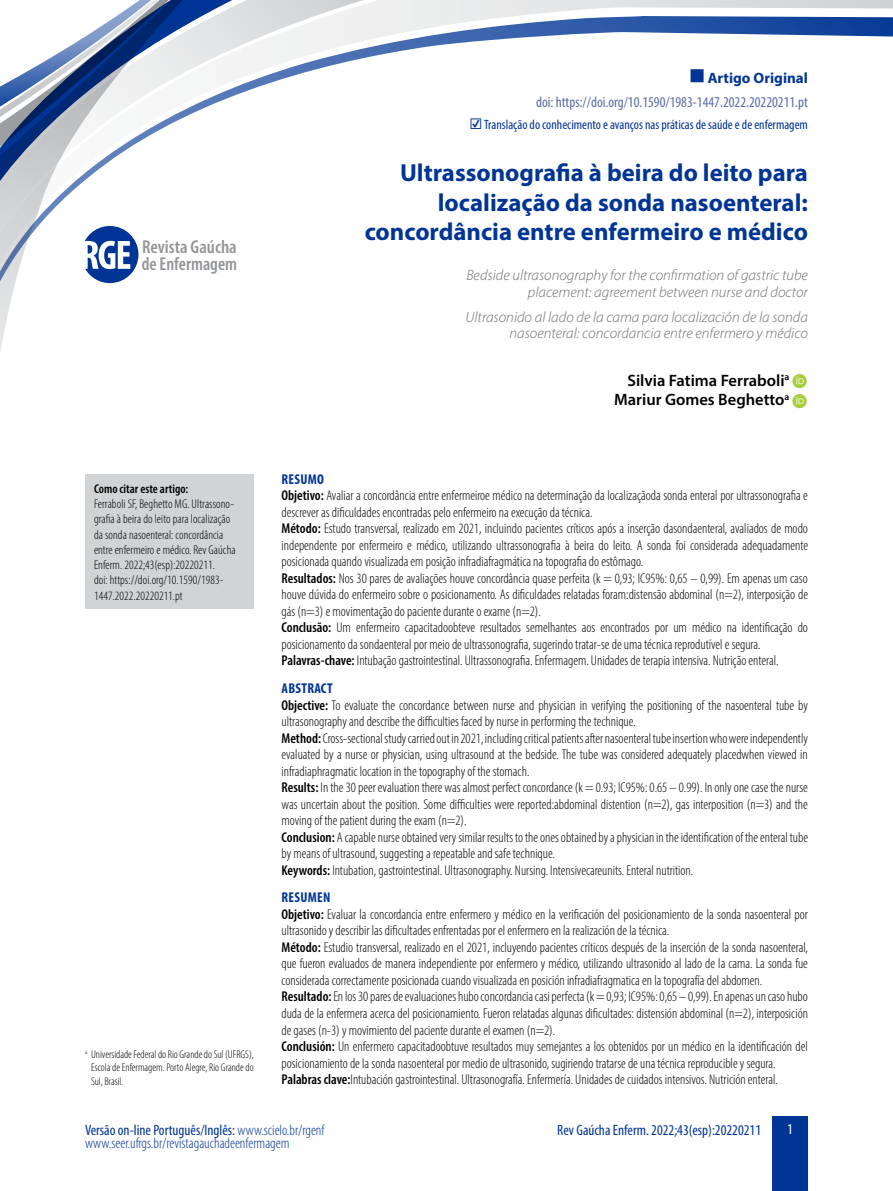
<style>
.page{position:relative;width:893px;height:1191px;background:#fff}
.page>*{position:absolute;margin:0;border:0;box-sizing:border-box;transform-origin:0 0}
.t1{font:700 24.75px/29.7px "Myriad Pro";color:#003595;text-align:right}
.t2{font:600 condensed 18.75px/16.6px "Myriad Pro";color:#939598}
.t3{font:600 16.5px/19.5px "Myriad Pro";color:#000;text-align:right}
.t4{font:italic 300 15px/16.5px "Myriad Pro";color:#6d6e71;text-align:right}
.t5{font:condensed 15px "Myriad Pro";color:#003595}
.t6{font:condensed 15px "Myriad Pro";color:#5a6da7}
.t7{font:300 condensed 15px "Myriad Pro";color:#003595}
.t8{font:700 15px "Myriad Pro";color:#003595}
.t9{font:condensed 15px "Myriad Pro";color:#fff}
.t10{font:300 condensed 14.25px/16.5px "Myriad Pro";color:#000}
.t11{font:condensed 13.5px "Myriad Pro";color:#003595}
.t12{font:300 condensed 12.75px/15.3px "Myriad Pro";letter-spacing:.005em;color:#000}
.t13{font:600 condensed 12.75px "Myriad Pro";color:#000}
.t14{font:300 condensed 11.25px/13.5px "Myriad Pro";color:#000;text-align:justify}
.s1{font-weight:700;color:#003595}
.s2{font-weight:600}
.s3{font-weight:300}
</style>
<div class="page">
<svg style="left:202px;top:0;width:691px;height:109px"></svg>
<svg style="left:0;top:0;width:202px;height:352px"></svg>
<div style="left:772px;top:1116px;width:36px;height:75px;background:#003595"></div>
<svg style="left:85px;top:226px;width:53px;height:57px"></svg>
<div style="left:85px;top:474px;width:169px;height:135px;background:#d1d3d4"></div>
<svg style="left:691px;top:69px;width:13px;height:14px"></svg>
<p class="t8" style="left:708px;top:68px;width:102px">Artigo Original</p>
<p class="t6" style="left:536px;top:93px;width:273px">doi: https://doi.org/10.1590/1983-1447.2022.20220211.pt</p>
<h2 class="t2" style="left:142px;top:238px;width:97px">Revista Gaúcha de Enfermagem</h2>
<p class="t13" style="left:94px;top:480px;width:96px">Como citar este artigo:</p>
<p class="t12" style="left:94px;top:496px;width:143px">Ferraboli SF, Beghetto MG. Ultrassono&shy;grafia à beira do leito para localização da sonda nasoenteral: concordância entre enfermeiro e médico. Rev Gaúcha Enferm. 2022;43(esp):20220211.<br>doi: https://doi.org/10.1590/1983- 1447.2022.20220211.pt</p>
<p class="t14" style="left:91px;top:1047px;width:164px;text-indent:-6px"><sup>a</sup> Universidade Federal do Rio Grande do Sul (UFRGS), Escola de Enfermagem. Porto Alegre, Rio Grande do Sul, Brasil.</p>
<p class="t11" style="left:470px;top:117px;width:340px">☑ Translação do conhecimento e avanços nas práticas de saúde e de enfermagem</p>
<h1 class="t1" style="left:365px;top:157px;width:445px">Ultrassonografia à beira do leito para localização da sonda nasoenteral: concordância entre enfermeiro e médico</h1>
<p class="t4" style="left:466px;top:267px;width:343px">Bedside ultrasonography for the confirmation of gastric tube placement: agreement between nurse and doctor</p>
<p class="t4" style="left:465px;top:308px;width:344px">Ultrasonido al lado de la cama para localización de la sonda nasoenteral: concordancia entre enfermero y médico</p>
<p class="t3" style="left:614px;top:370px;width:177px">Silvia Fatima Ferraboli<sup>a<br></sup>Mariur Gomes Beghetto<sup>a</sup></p>
<p class="t10" style="left:281px;top:471px;width:528px"><span class="s1">RESUMO<br></span><span class="s2">Objetivo:</span> Avaliar a concordância entre enfermeiroe médico na determinação da localizaçãoda sonda enteral por ultrassonografia e descrever as dificuldades encontradas pelo enfermeiro na execução da técnica.<br><span class="s2">Método:</span> Estudo transversal, realizado em 2021, incluindo pacientes críticos após a inserção dasondaenteral, avaliados de modo independente por enfermeiro e médico, utilizando ultrassonografia à beira do leito. A sonda foi considerada adequadamente posicionada quando visualizada em posição infradiafragmática na topografia do estômago.<br><span class="s2">Resultados:</span> Nos 30 pares de avaliações houve concordância quase perfeita (k = 0,93; IC95%: 0,65 – 0,99). Em apenas um caso houve dúvida do enfermeiro sobre o posicionamento. As dificuldades relatadas foram:distensão abdominal (n=2), interposição de gás (n=3) e movimentação do paciente durante o exame (n=2).<br><span class="s2">Conclusão:</span> Um enfermeiro capacitadoobteve resultados semelhantes aos encontrados por um médico na identificação do posicionamento da sondaenteral por meio de ultrassonografia, sugerindo tratar-se de uma técnica reprodutível e segura.<br><span class="s2">Palavras-chave:</span> Intubação gastrointestinal. Ultrassonografia. Enfermagem. Unidades de terapia intensiva. Nutrição enteral.</p>
<p class="t10" style="left:281px;top:680px;width:528px"><span class="s1">ABSTRACT<br></span><span class="s2">Objective:</span> To evaluate the concordance between nurse and physician in verifying the positioning of the nasoenteral tube by ultrasonography and describe the difficulties faced by nurse in performing the technique.<br><span class="s2">Method:</span> Cross-sectional study carried out in 2021, including critical patients after nasoenteral tube insertion who were independently evaluated by a nurse or physician, using ultrasound at the bedside. The tube was considered adequately placedwhen viewed in infradiaphragmatic location in the topography of the stomach.<br><span class="s2">Results:</span> In the 30 peer evaluation there was almost perfect concordance (k = 0.93; IC95%: 0.65 – 0.99). In only one case the nurse was uncertain about the position. Some difficulties were reported:abdominal distention (n=2), gas interposition (n=3) and the moving of the patient during the exam (n=2).<br><span class="s2">Conclusion:</span> A capable nurse obtained very similar results to the ones obtained by a physician in the identification of the enteral tube by means of ultrasound, suggesting a repeatable and safe technique.<br><span class="s2">Keywords:</span> Intubation, gastrointestinal. Ultrasonography. Nursing. Intensivecareunits. Enteral nutrition.</p>
<p class="t10" style="left:281px;top:889px;width:528px"><span class="s1">RESUMEN<br></span><span class="s2">Objetivo:</span> Evaluar la concordancia entre enfermero y médico en la verificación del posicionamiento de la sonda nasoenteral por ultrasonido y describir las dificultades enfrentadas por el enfermero en la realización de la técnica.<br><span class="s2">Método:</span> Estudio transversal, realizado en el 2021, incluyendo pacientes críticos después de la inserción de la sonda nasoenteral, que fueron evaluados de manera independiente por enfermero y médico, utilizando ultrasonido al lado de la cama. La sonda fue considerada correctamente posicionada cuando visualizada en posición infradiafragmatica en la topografía del abdomen.<br><span class="s2">Resultado:</span> En los 30 pares de evaluaciones hubo concordancia casi perfecta (k = 0,93; IC95%: 0,65 – 0,99). En apenas un caso hubo duda de la enfermera acerca del posicionamiento. Fueron relatadas algunas dificultades: distensión abdominal (n=2), interposición de gases (n-3) y movimiento del paciente durante el examen (n=2).<br><span class="s2">Conclusión:</span> Un enfermero capacitadoobtuve resultados muy semejantes a los obtenidos por un médico en la identificación del posicionamiento de la sonda nasoenteral por medio de ultrasonido, sugiriendo tratarse de una técnica reproducible y segura.<br><span class="s2">Palabras clave:</span>Intubación gastrointestinal. Ultrasonografía. Enfermería. Unidades de cuidados intensivos. Nutrición enteral.</p>
<p class="t5" style="left:85px;top:1121px;width:241px">Versão on-line Português/Inglês: <span class="s3">www.scielo.br/rgenf</span></p>
<p class="t7" style="left:85px;top:1134px;width:206px">www.seer.ufrgs.br/revistagauchadeenfermagem</p>
<p class="t5" style="left:557px;top:1121px;width:205px">Rev Gaúcha Enferm. 2022;43(esp):20220211</p>
<p class="t9" style="left:787px;top:1120px;width:7px">1</p>
</div>
